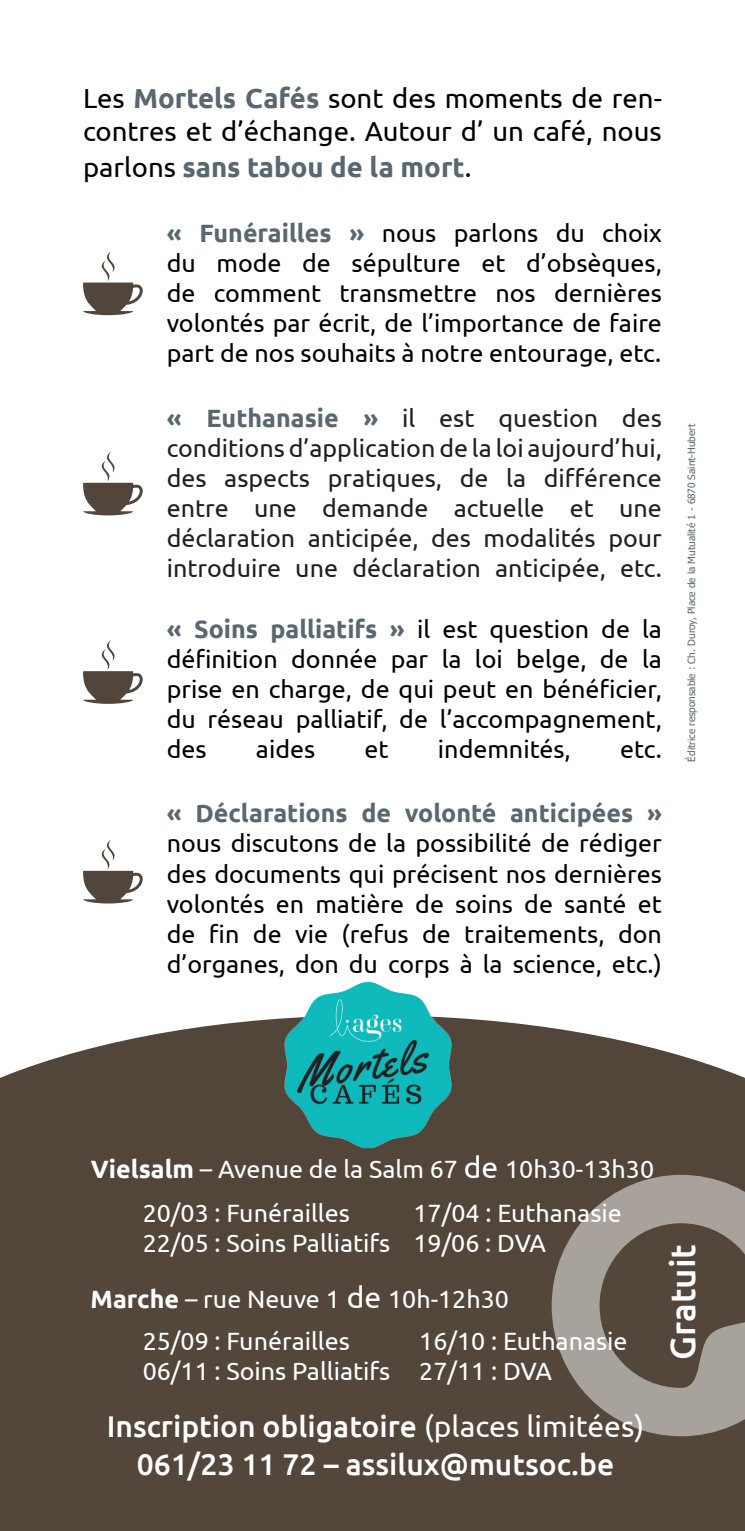
<style>
.page{position:relative;width:745px;height:1531px;background:#fff}
.page>*{position:absolute;margin:0;border:0;box-sizing:border-box;transform-origin:0 0}
.t1{font:500 35px "Ubuntu";color:#fff}
.t2{font:500 30px "Ubuntu";color:#fff}
.t3{font:27.5px/33px "Ubuntu";color:#000}
.t4{font:700 27.5px "Ubuntu";color:#596770}
.t5{font:25px/30px "Ubuntu";color:#000;text-align:justify}
.t6{font:25px/30px "Ubuntu";color:#231f20;text-align:justify}
.t7{font:25px "Ubuntu";color:#fff}
.t8{font:10px "Tahoma";color:#5a676e}
.s1{font-weight:700;color:#596770}
.s2{font-weight:400;color:#000}
.s3{font-weight:700}
.s4{font-size:30px}
.s5{font-weight:400}
</style>
<div class="page">
<svg style="left:0;top:1027px;width:744px;height:217px;background:#65594f"></svg>
<div style="left:0;top:1244px;width:744px;height:287px;background:#53463b"></div>
<svg style="left:83px;top:252px;width:60px;height:63px"></svg>
<svg style="left:83px;top:452px;width:60px;height:63px"></svg>
<svg style="left:83px;top:640px;width:60px;height:64px"></svg>
<svg style="left:83px;top:840px;width:60px;height:63px"></svg>
<svg style="left:551px;top:1175px;width:193px;height:261px"></svg>
<img style="left:197px;top:981px;width:350px;height:251px">
<p class="t3" style="left:83px;top:80px;width:580px">Les <span class="s1">Mortels Cafés</span> sont des moments de ren&shy;contres et d’échange. Autour d’ un café, nous</p>
<p class="t4" style="left:83px;top:150px;width:390px"><span class="s2">parlons</span> sans tabou de la mort<span class="s2">.</span></p>
<p class="t5" style="left:167px;top:217px;width:496px"><span class="s1">« Funérailles »</span> nous parlons du choix du mode de sépulture et d’obsèques, de comment transmettre nos dernières volontés par écrit, de l’importance de faire part de nos souhaits à notre entourage, etc.</p>
<p class="t6" style="left:167px;top:403px;width:496px"><span class="s1">« Euthanasie »</span> il est question des conditions d’application de la loi aujourd’hui, des aspects pratiques, de la différence entre une demande actuelle et une déclaration anticipée, des modalités pour introduire une déclaration anticipée, etc.</p>
<p class="t5" style="left:167px;top:614px;width:496px"><span class="s1">« Soins palliatifs »</span> il est question de la définition donnée par la loi belge, de la prise en charge, de qui peut en bénéficier, du réseau palliatif, de l’accompagnement, des</p>
<p class="t5" style="left:256px;top:734px;width:61px">aides</p>
<p class="t5" style="left:364px;top:734px;width:26px">et</p>
<p class="t5" style="left:437px;top:734px;width:134px">indemnités,</p>
<p class="t5" style="left:619px;top:734px;width:43px">etc.</p>
<p class="t5" style="left:167px;top:798px;width:496px"><span class="s1">« Déclarations de volonté anticipées » </span>nous discutons de la possibilité de rédiger des documents qui précisent nos dernières volontés en matière de soins de santé et de fin de vie (refus de traitements, don d’organes, don du corps à la science, etc.)</p>
<p class="t8" style="left:684px;top:761px;width:339px;rotate:-90deg">Éditrice responsable : Ch. Duroy, Place de la Mutualité 1 - 6870 Saint-Hubert</p>
<p class="t7" style="left:91px;top:1153px;width:564px"><span class="s3">Vielsalm</span> – Avenue de la Salm 67 <span class="s4">de</span> 10h30-13h30</p>
<p class="t7" style="left:143px;top:1198px;width:208px">20/03 : Funérailles</p>
<p class="t7" style="left:413px;top:1198px;width:210px">17/04 : Euthanasie</p>
<p class="t7" style="left:143px;top:1228px;width:404px">22/05 : Soins Palliatifs 19/06 : DVA</p>
<p class="t7" style="left:91px;top:1284px;width:419px"><span class="s3">Marche</span> – rue Neuve 1 <span class="s4">de</span> 10h-12h30</p>
<p class="t7" style="left:143px;top:1326px;width:208px">25/09 : Funérailles</p>
<p class="t7" style="left:419px;top:1326px;width:210px">16/10 : Euthanasie</p>
<p class="t7" style="left:143px;top:1356px;width:410px">06/11 : Soins Palliatifs 27/11 : DVA</p>
<p class="t2" style="left:107px;top:1407px;width:538px">Inscription obligatoire <span class="s5">(places limitées)</span></p>
<p class="t2" style="left:137px;top:1445px;width:478px">061/23 11 72 – assilux@mutsoc.be</p>
<p class="t1" style="left:660px;top:1360px;width:118px;rotate:-90deg">Gratuit</p>
</div>
